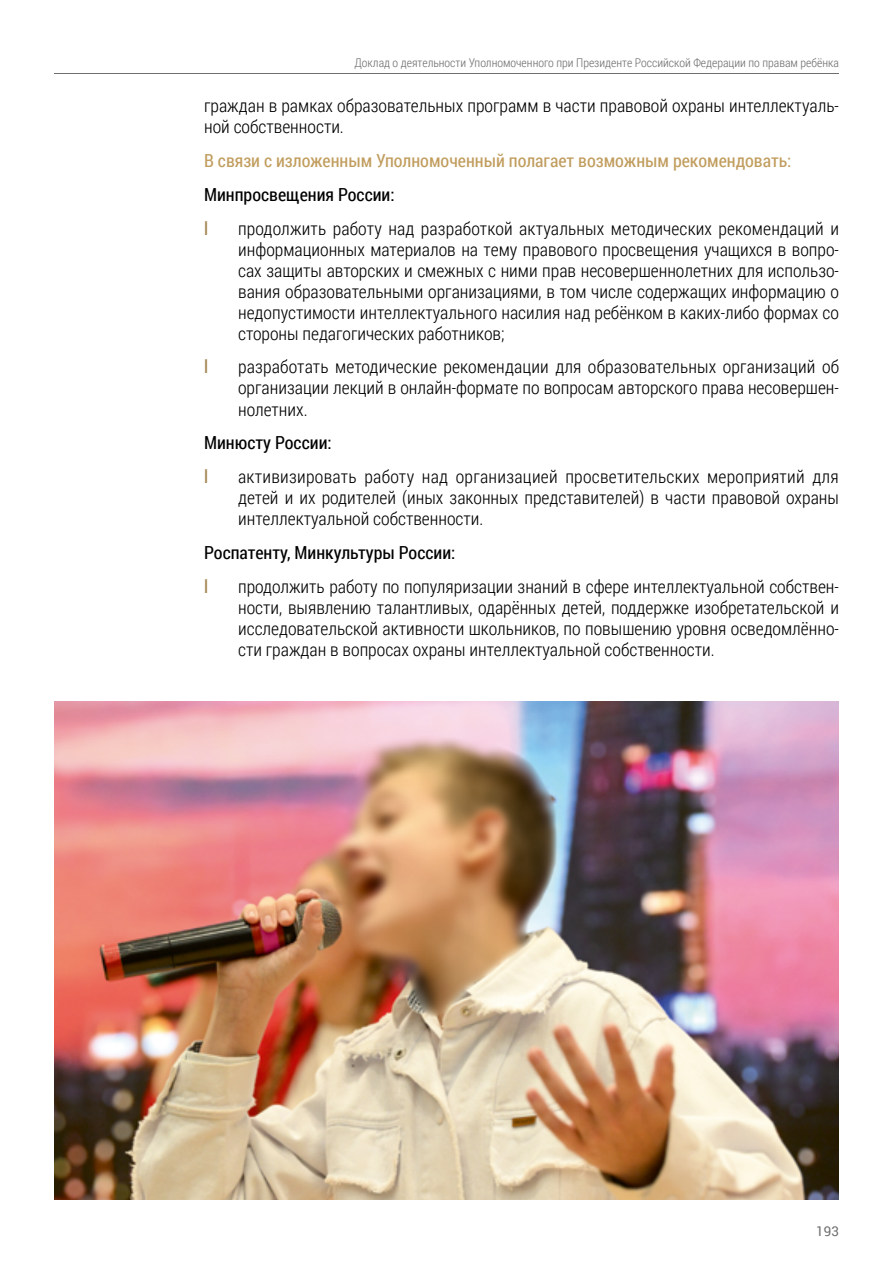
<style>
.page{position:relative;width:893px;height:1263px;background:#fff}
.page>*{position:absolute;margin:0;border:0;box-sizing:border-box;transform-origin:0 0}
.t1{font:300 18px/21px "Roboto Condensed";color:#000;text-align:justify}
.t2{font:18px "Roboto Condensed";color:#000}
.t3{font:18px "Roboto Condensed";color:#c19d5e}
.t4{font:18px "Roboto Condensed";color:#a2854f}
.t5{font:13.5px "Roboto";color:#6e6e6e}
.t6{font:300 12px "Roboto Condensed";color:#6e6e6e}
</style>
<div class="page">
<hr style="left:54px;top:73px;width:785px;height:1px;background:#6e6e6e">
<img style="left:54px;top:702px;width:785px;height:497px">
<p class="t6" style="left:354px;top:54px;width:486px">Доклад о деятельности Уполномоченного при Президенте Российской Федерации по правам ребёнка</p>
<p class="t1" style="left:204px;top:95px;width:636px">граждан в рамках образовательных программ в части правовой охраны интеллектуаль&shy;ной собственности.</p>
<p class="t3" style="left:204px;top:148px;width:589px">В связи с изложенным Уполномоченный полагает возможным рекомендовать:</p>
<p class="t2" style="left:204px;top:182px;width:192px">Минпросвещения России:</p>
<p class="t4" style="left:204px;top:216px;width:6px">l</p>
<p class="t1" style="left:238px;top:217px;width:602px">продолжить работу над разработкой актуальных методических рекомендаций и информационных материалов на тему правового просвещения учащихся в вопро&shy;сах защиты авторских и смежных с ними прав несовершеннолетних для использо&shy;вания образовательными организациями, в том числе содержащих информацию о недопустимости интеллектуального насилия над ребёнком в каких-либо формах со стороны педагогических работников;</p>
<p class="t4" style="left:204px;top:355px;width:6px">l</p>
<p class="t1" style="left:238px;top:356px;width:602px">разработать методические рекомендации для образовательных организаций об организации лекций в онлайн-формате по вопросам авторского права несовершен&shy;нолетних.</p>
<p class="t2" style="left:204px;top:430px;width:129px">Минюсту России:</p>
<p class="t4" style="left:204px;top:464px;width:6px">l</p>
<p class="t1" style="left:238px;top:465px;width:602px">активизировать работу над организацией просветительских мероприятий для детей и их родителей (иных законных представителей) в части правовой охраны интеллектуальной собственности.</p>
<p class="t2" style="left:204px;top:540px;width:253px">Роспатенту, Минкультуры России:</p>
<p class="t4" style="left:204px;top:574px;width:6px">l</p>
<p class="t1" style="left:238px;top:575px;width:602px">продолжить работу по популяризации знаний в сфере интеллектуальной собствен&shy;ности, выявлению талантливых, одарённых детей, поддержке изобретательской и исследовательской активности школьников, по повышению уровня осведомлённо&shy;сти граждан в вопросах охраны интеллектуальной собственности.</p>
<p class="t5" style="left:816px;top:1221px;width:24px">193</p>
</div>
